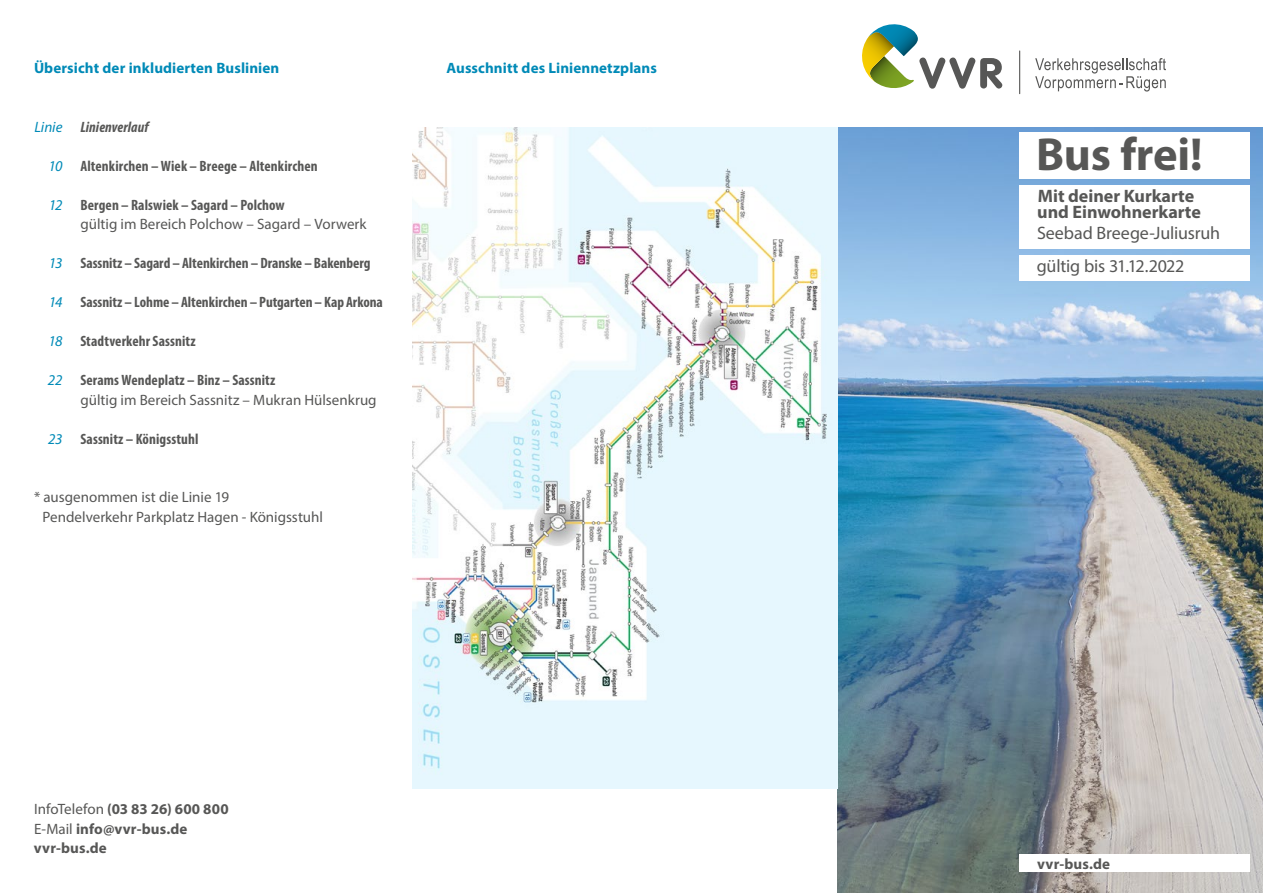
<style>
.page{position:relative;width:1263px;height:893px;background:#fff}
.page>*{position:absolute;margin:0;border:0;box-sizing:border-box;transform-origin:0 0}
.t1{font:700 46.5px "Myriad Pro";letter-spacing:-.005em;color:#575756}
.t2{font:18px/33px "Myriad Pro";letter-spacing:-.01em;color:#575756}
.t3{font:700 18px/16.5px "Myriad Pro";color:#575756}
.t4{font:15px/19.5px "Myriad Pro";color:#575756}
.t5{font:700 condensed 15px "Myriad Pro";letter-spacing:.005em;color:#575756}
.t6{font:700 15px/19.5px "Myriad Pro";letter-spacing:.01em;color:#575756}
.t7{font:700 15px "Myriad Pro";letter-spacing:.005em;color:#008ab7}
.t8{font:italic 700 condensed 15px "Myriad Pro";letter-spacing:.005em;color:#575756}
.s1{font-weight:400;font-stretch:normal;color:#008ab7}
.s2{font-weight:400;font-style:italic;font-stretch:normal;color:#008ab7}
.s3{font-style:italic;color:#008ab7}
.s4{font-weight:700;font-stretch:condensed}
.s5{font-weight:400}
</style>
<div class="page">
<img style="left:838px;top:128px;width:425px;height:765px">
<svg style="left:862px;top:24px;width:140px;height:65px"></svg>
<svg style="left:1035px;top:58px;width:131px;height:34px"></svg>
<hr style="left:1019px;top:50px;width:1px;height:44px;background:#575756">
<div style="left:1019px;top:855px;width:231px;height:17px;background:#fff"></div>
<div style="left:1019px;top:132px;width:231px;height:47px;background:#fff"></div>
<div style="left:1019px;top:185px;width:231px;height:64px;background:#fff"></div>
<div style="left:1019px;top:255px;width:231px;height:26px;background:#fff"></div>
<img style="left:412px;top:128px;width:426px;height:660px">
<p class="t7" style="left:34px;top:58px;width:247px">Übersicht der inkludierten Buslinien</p>
<p class="t8" style="left:34px;top:117px;width:116px"><span class="s1">Linie</span> Linienverlauf</p>
<p class="t5" style="left:48px;top:156px;width:271px"><span class="s2">10</span> Altenkirchen – Wiek – Breege – Altenkirchen</p>
<p class="t4" style="left:81px;top:195px;width:287px;text-indent:-32px"><span class="s3">12</span> <span class="s4">Bergen – Ralswiek – Sagard – Polchow<br></span>gültig im Bereich Polchow – Sagard – Vorwerk</p>
<p class="t5" style="left:49px;top:254px;width:323px"><span class="s2">13</span> Sassnitz – Sagard – Altenkirchen – Dranske – Bakenberg</p>
<p class="t5" style="left:49px;top:293px;width:336px"><span class="s2">14</span> Sassnitz – Lohme – Altenkirchen – Putgarten – Kap Arkona</p>
<p class="t5" style="left:49px;top:332px;width:149px"><span class="s2">18</span> Stadtverkehr Sassnitz</p>
<p class="t4" style="left:81px;top:370px;width:298px;text-indent:-33px"><span class="s3">22</span> <span class="s4">Serams Wendeplatz – Binz – Sassnitz<br></span>gültig im Bereich Sassnitz – Mukran Hülsenkrug</p>
<p class="t5" style="left:48px;top:429px;width:152px"><span class="s2">23</span> Sassnitz – Königsstuhl</p>
<p class="t4" style="left:43px;top:487px;width:282px;text-indent:-9px">* ausgenommen ist die Linie 19<br>Pendelverkehr Parkplatz Hagen - Königsstuhl</p>
<p class="t7" style="left:446px;top:58px;width:212px">Ausschnitt des Liniennetzplans</p>
<p class="t6" style="left:34px;top:799px;width:196px"><span class="s5">InfoTelefon</span> (03 83 26) 600 800<br><span class="s5">E-Mail</span> info@vvr-bus.de vvr-bus.de</p>
<h1 class="t1" style="left:1036px;top:124px;width:168px">Bus frei!</h1>
<p class="t3" style="left:1037px;top:187px;width:165px">Mit deiner Kurkarte und Einwohnerkarte</p>
<p class="t2" style="left:1037px;top:216px;width:185px">Seebad Breege-Juliusruh gültig bis 31.12.2022</p>
<p class="t6" style="left:1037px;top:853px;width:74px">vvr-bus.de</p>
</div>
